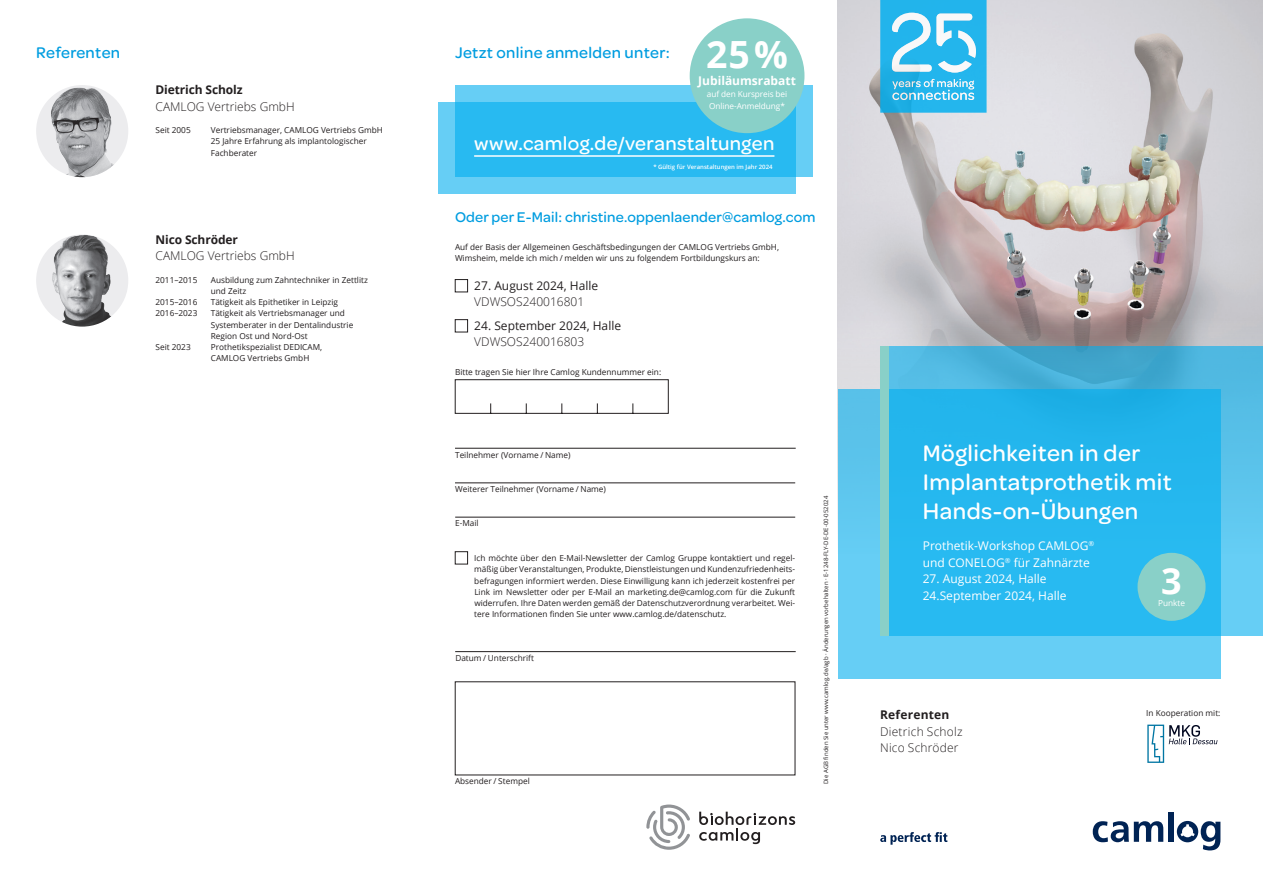
<style>
.page{position:relative;width:1263px;height:893px;background:#fff}
.page>*{position:absolute;margin:0;border:0;box-sizing:border-box;transform-origin:0 0}
.t1{font:700 37.5px "Open Sans";color:#fff}
.t2{font:700 36px "Open Sans";color:#fff}
.t3{font:500 24px/28.8px "Omnes";letter-spacing:.02em;color:#fff}
.t4{font:500 20.25px "Omnes";letter-spacing:.02em;color:#fff}
.t5{font:500 16.5px "Omnes";letter-spacing:.02em;color:#009de0}
.t6{font:500 15px "Omnes";letter-spacing:.01em;color:#009de0}
.t7{font:300 12px/16.5px "Open Sans";color:#231f20}
.t8{font:12px/16.5px "Open Sans";color:#fff}
.t9{font:12px "Open Sans";color:#231f20}
.t10{font:700 12px "Open Sans";letter-spacing:-.01em;color:#231f20}
.t11{font:700 12px "Open Sans";color:#fff}
.t12{font:700 12px "Open Sans";letter-spacing:.02em;color:#231f20}
.t13{font:8.25px/11.2px "Open Sans";color:#231f20}
.t14{font:8.25px/11.2px "Open Sans";letter-spacing:-.01em;color:#fff}
.t15{font:6px "Open Sans";color:#231f20}
.t16{font:600 6px "Open Sans";color:#fff}
</style>
<div class="page">
<img style="left:838px;top:0;width:425px;height:389px">
<svg style="left:880px;top:832px;width:67px;height:13px"></svg>
<svg style="left:1093px;top:821px;width:70px;height:21px"></svg>
<div style="left:1168px;top:812px;width:6px;height:30px;background:#002354"></div>
<svg style="left:1177px;top:821px;width:43px;height:29px"></svg>
<div style="left:838px;top:389px;width:382px;height:289px;background:linear-gradient(to right,#64ccf3,#67cff6)"></div>
<svg style="left:889px;top:347px;width:374px;height:289px;background:#30b7ea"></svg>
<div style="left:880px;top:347px;width:9px;height:289px;background:#89d0c8"></div>
<svg style="left:699px;top:812px;width:96px;height:32px"></svg>
<svg style="left:646px;top:804px;width:44px;height:46px"></svg>
<hr style="left:455px;top:448px;width:341px;height:1px;background:#231f20">
<hr style="left:455px;top:483px;width:340px;height:1px;background:#231f20">
<hr style="left:455px;top:517px;width:340px;height:1px;background:#231f20">
<svg style="left:455px;top:379px;width:214px;height:35px"></svg>
<div style="left:1137px;top:553px;width:68px;height:68px;background:#89d0c8;border-radius:50%"></div>
<div style="left:438px;top:102px;width:357px;height:91px;background:#66cef5"></div>
<svg style="left:455px;top:85px;width:357px;height:91px;background:#34bdf1"></svg>
<hr style="left:474px;top:155px;width:300px;height:2px;background:#fff">
<div style="left:455px;top:279px;width:13px;height:13px;border:1px solid #231f20"></div>
<div style="left:455px;top:319px;width:13px;height:13px;border:1px solid #231f20"></div>
<div style="left:690px;top:18px;width:114px;height:115px;background:#89d0c8;border-radius:50%"></div>
<img style="left:36px;top:234px;width:92px;height:93px;border-radius:46px">
<img style="left:36px;top:85px;width:92px;height:92px;border-radius:46px">
<svg style="left:880px;top:0;width:106px;height:113px;background:#4fc1ec"></svg>
<hr style="left:455px;top:651px;width:341px;height:1px;background:#231f20">
<div style="left:455px;top:551px;width:13px;height:13px;border:1px solid #231f20"></div>
<svg style="left:1147px;top:725px;width:70px;height:38px"></svg>
<h3 class="t5" style="left:36px;top:41px;width:86px">Referenten</h3>
<h3 class="t10" style="left:156px;top:81px;width:89px">Dietrich Scholz</h3>
<h3 class="t7" style="left:156px;top:98px;width:141px">CAMLOG Vertriebs GmbH</h3>
<p class="t13" style="left:156px;top:124px;width:37px">Seit 2005</p>
<p class="t13" style="left:211px;top:124px;width:174px">Vertriebsmanager, CAMLOG Vertriebs GmbH<br>25 Jahre Erfahrung als implantologischer<br>Fachberater</p>
<h3 class="t10" style="left:156px;top:231px;width:84px">Nico Schröder</h3>
<h3 class="t7" style="left:156px;top:247px;width:141px">CAMLOG Vertriebs GmbH</h3>
<p class="t13" style="left:156px;top:274px;width:43px">2011–2015</p>
<p class="t13" style="left:211px;top:274px;width:159px">Ausbildung zum Zahntechniker in Zettlitz und Zeitz</p>
<p class="t13" style="left:156px;top:296px;width:43px">2015–2016</p>
<p class="t13" style="left:211px;top:296px;width:129px">Tätigkeit als Epithetiker in Leipzig</p>
<p class="t13" style="left:156px;top:308px;width:43px">2016–2023</p>
<p class="t13" style="left:211px;top:308px;width:144px">Tätigkeit als Vertriebsmanager und<br>Systemberater in der Dentalindustrie<br>Region Ost und Nord-Ost</p>
<p class="t13" style="left:156px;top:341px;width:37px">Seit 2023</p>
<p class="t13" style="left:211px;top:341px;width:113px">Prothetikspezialist DEDICAM,<br>CAMLOG Vertriebs GmbH</p>
<h3 class="t5" style="left:455px;top:41px;width:216px">Jetzt online anmelden unter:</h3>
<h1 class="t1" style="left:706px;top:28px;width:83px">25%</h1>
<p class="t14" style="left:707px;top:89px;width:82px">auf den Kurspreis bei<br>Online-Anmeldung*</p>
<h3 class="t11" style="left:698px;top:72px;width:99px">Jubiläumsrabatt</h3>
<h3 class="t4" style="left:474px;top:129px;width:302px">www.camlog.de/veranstaltungen</h3>
<p class="t16" style="left:654px;top:163px;width:120px">* Gültig für Veranstaltungen im Jahr 2024</p>
<h3 class="t6" style="left:455px;top:207px;width:362px">Oder per E-Mail: christine.oppenlaender@camlog.com</h3>
<p class="t13" style="left:455px;top:241px;width:326px">Auf der Basis der Allgemeinen Geschäftsbedingungen der CAMLOG Vertriebs GmbH,<br>Wimsheim, melde ich mich / melden wir uns zu folgendem Fortbildungskurs an:</p>
<h3 class="t9" style="left:474px;top:277px;width:125px">27. August 2024, Halle</h3>
<h3 class="t7" style="left:474px;top:293px;width:112px">VDWSOS240016801</h3>
<h3 class="t9" style="left:474px;top:317px;width:148px">24. September 2024, Halle</h3>
<h3 class="t7" style="left:474px;top:333px;width:112px">VDWSOS240016803</h3>
<p class="t13" style="left:455px;top:366px;width:208px">Bitte tragen Sie hier Ihre Camlog Kundennummer ein:</p>
<p class="t13" style="left:455px;top:449px;width:117px">Teilnehmer (Vorname / Name)</p>
<p class="t13" style="left:455px;top:483px;width:152px">Weiterer Teilnehmer (Vorname / Name)</p>
<p class="t13" style="left:455px;top:517px;width:25px">E-Mail</p>
<p class="t13" style="left:474px;top:552px;width:322px;text-align:justify">Ich möchte über den E-Mail-Newsletter der Camlog Gruppe kontaktiert und regel&shy;mäßig über Veranstaltungen, Produkte, Dienstleistungen und Kundenzufriedenheits&shy;befragungen informiert werden. Diese Einwilligung kann ich jederzeit kostenfrei per Link im Newsletter oder per E-Mail an marketing.de@camlog.com für die Zukunft widerrufen. Ihre Daten werden gemäß der Datenschutzverordnung verarbeitet. Wei&shy;tere Informationen finden Sie unter www.camlog.de/datenschutz.</p>
<p class="t13" style="left:455px;top:652px;width:80px">Datum / Unterschrift</p>
<p class="t13" style="left:455px;top:775px;width:76px">Absender / Stempel</p>
<p class="t15" style="left:822px;top:784px;width:290px;rotate:-90deg">Die AGB finden Sie unter www.camlog.de/agb · Änderungen vorbehalten · E-1248-FLY-DE-DE-00-052024</p>
<h3 class="t3" style="left:923px;top:437px;width:250px">Möglichkeiten in der<br>Implantatprothetik mit<br>Hands-on-Übungen</h3>
<h3 class="t8" style="left:923px;top:537px;width:173px">Prothetik-Workshop CAMLOG<sup>® </sup>und CONELOG<sup>®</sup> für Zahnärzte</h3>
<h3 class="t8" style="left:923px;top:570px;width:145px">27. August 2024, Halle<br>24.September 2024, Halle</h3>
<h3 class="t12" style="left:880px;top:706px;width:71px">Referenten</h3>
<h3 class="t7" style="left:880px;top:723px;width:84px">Dietrich Scholz<br>Nico Schröder</h3>
<h2 class="t2" style="left:1161px;top:555px;width:22px">3</h2>
<p class="t14" style="left:1158px;top:597px;width:28px">Punkte</p>
<p class="t13" style="left:1146px;top:708px;width:76px">In Kooperation mit:</p>
</div>
